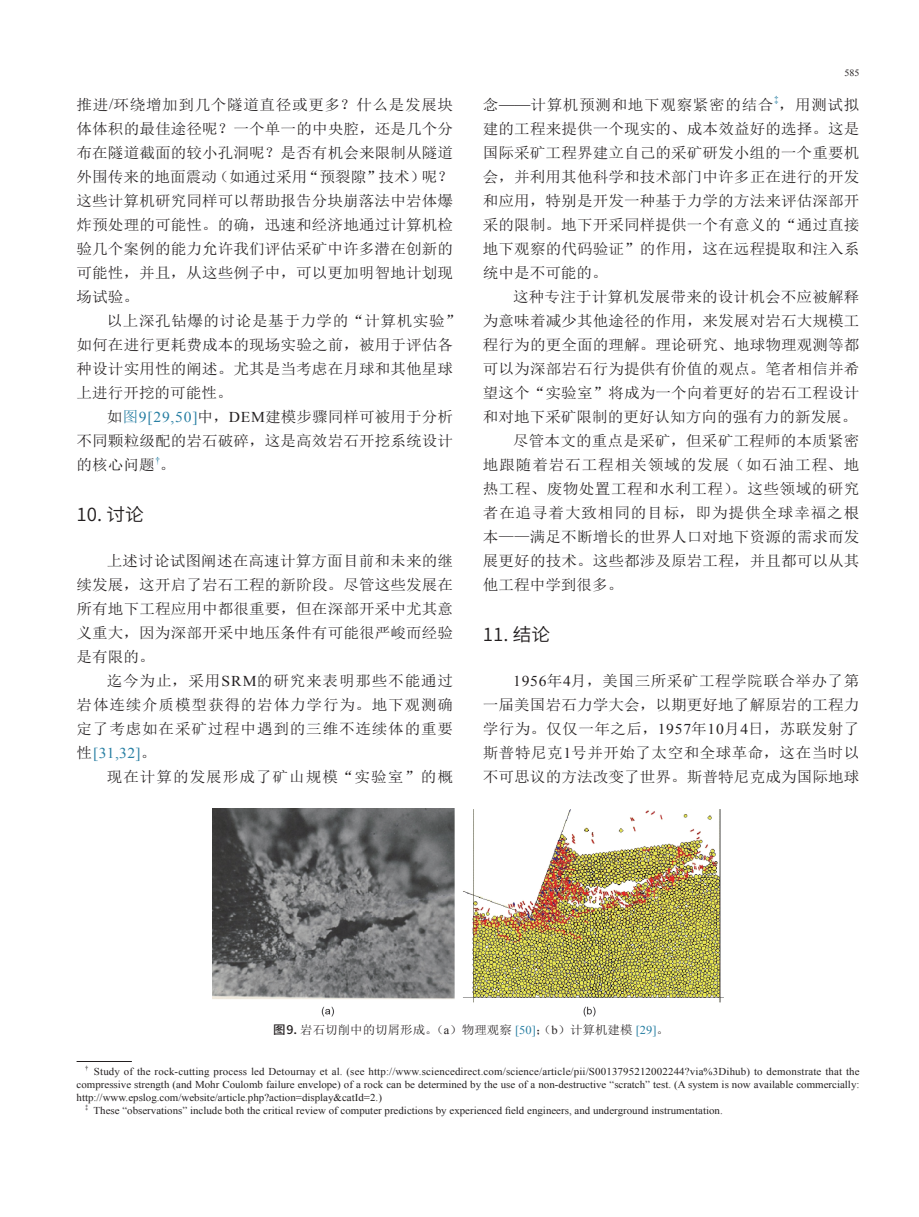
<style>
.page{position:relative;width:919px;height:1217px;background:#fff}
.page>*{position:absolute;margin:0;border:0;box-sizing:border-box;transform-origin:0 0}
.t1{font:18px "Source Han Sans CN";color:#231f20;scale:1.04 1}
.t2{font:15px/24px "Sim Sun";letter-spacing:.005em;color:#231f20;text-align:justify;scale:1.04 1}
.t3{font:15px "Sim Sun";letter-spacing:.055em;color:#231f20;scale:1.04 1}
.t4{font:15px "Sim Sun";letter-spacing:.03em;color:#231f20;scale:1.04 1}
.t5{font:15px "Sim Sun";letter-spacing:.04em;color:#231f20;scale:1.04 1}
.t6{font:15px "Sim Sun";letter-spacing:.06em;color:#231f20;scale:1.04 1}
.t7{font:15px "Times New Roman";color:#277ea2;scale:1.04 1}
.t8{font:12px "Sim Sun";color:#231f20;scale:1.04 1}
.t9{font:10.5px/12.9px "Times New Roman";color:#231f20;text-align:justify;scale:1.04 1}
.t10{font:9.6px "Times New Roman";color:#231f20;scale:1.04 1}
.t11{font:8.7px "Times New Roman";color:#277ea2;scale:1.04 1}
.t12{font:6.15px "Times New Roman";color:#231f20;scale:1.04 1}
.s1{font-family:"Times New Roman"}
.s2{color:#277ea2}
.s3{font-family:"Times New Roman";color:#277ea2}
.s4{font-family:"Sim Sun";color:#231f20}
.s5{font-family:"Source Han Sans CN";font-weight:500}
</style>
<div class="page">
<hr style="left:77px;top:1060px;width:55px;height:1px;background:#231f20">
<img style="left:212px;top:808px;width:511px;height:209px">
<p class="t2" style="left:77px;top:92px;width:363px">推进<span class="s1">/</span>环绕增加到几个隧道直径或更多？什么是发展块体体积的最佳途径呢？一个单一的中央腔，还是几个分布在隧道截面的较小孔洞呢？是否有机会来限制从隧道外围传来的地面震动（如通过采用“预裂隙”技术）呢？这些计算机研究同样可以帮助报告分块崩落法中岩体爆炸预处理的可能性。的确，迅速和经济地通过计算机检验几个案例的能力允许我们评估采矿中许多潜在创新的可能性，并且，从这些例子中，可以更加明智地计划现场试验。</p>
<p class="t2" style="left:77px;top:308px;width:371px;text-align:left;text-indent:30px">以上深孔钻爆的讨论是基于力学的“计算机实验”如何在进行更耗费成本的现场实验之前，被用于评估各种设计实用性的阐述。尤其是当考虑在月球和其他星球上进行开挖的可能性。</p>
<p class="t2" style="left:77px;top:404px;width:363px;text-indent:30px">如<span class="s2">图</span><span class="s3">9[29,50]</span>中，<span class="s1">DEM</span>建模步骤同样可被用于分析不同颗粒级配的岩石破碎，这是高效岩石开挖系统设计的核心问题。</p>
<p class="t11" style="left:155px;top:453px;width:6px">†</p>
<p class="t1" style="left:77px;top:504px;width:66px">10. 讨论</p>
<p class="t2" style="left:77px;top:548px;width:363px;text-indent:30px">上述讨论试图阐述在高速计算方面目前和未来的继续发展，这开启了岩石工程的新阶段。尽管这些发展在所有地下工程应用中都很重要，但在深部开采中尤其意义重大，因为深部开采中地压条件有可能很严峻而经验是有限的。</p>
<p class="t2" style="left:77px;top:668px;width:363px;text-indent:30px">迄今为止，采用<span class="s1">SRM</span>的研究来表明那些不能通过岩体连续介质模型获得的岩体力学行为。地下观测确定了考虑如在采矿过程中遇到的三维不连续体的重要</p>
<p class="t7" style="left:77px;top:742px;width:78px"><span class="s4">性</span>[31,32]<span class="s4">。</span></p>
<p class="t6" style="left:107px;top:769px;width:334px">现在计算的发展形成了矿山规模“实验室”的概</p>
<p class="t10" style="left:844px;top:67px;width:16px">585</p>
<p class="t11" style="left:774px;top:93px;width:6px">‡</p>
<p class="t2" style="left:483px;top:116px;width:363px">建的工程来提供一个现实的、成本效益好的选择。这是国际采矿工程界建立自己的采矿研发小组的一个重要机会，并利用其他科学和技术部门中许多正在进行的开发和应用，特别是开发一种基于力学的方法来评估深部开采的限制。地下开采同样提供一个有意义的“通过直接地下观察的代码验证”的作用，这在远程提取和注入系统中是不可能的。</p>
<p class="t2" style="left:513px;top:284px;width:334px">这种专注于计算机发展带来的设计机会不应被解释</p>
<p class="t2" style="left:483px;top:308px;width:363px">为意味着减少其他途径的作用，来发展对岩石大规模工</p>
<p class="t2" style="left:483px;top:332px;width:363px">程行为的更全面的理解。理论研究、地球物理观测等都</p>
<p class="t2" style="left:483px;top:356px;width:363px">可以为深部岩石行为提供有价值的观点。笔者相信并希</p>
<p class="t2" style="left:483px;top:380px;width:363px">望这个“实验室”将成为一个向着更好的岩石工程设计</p>
<p class="t2" style="left:483px;top:404px;width:361px">和对地下采矿限制的更好认知方向的强有力的新发展。</p>
<p class="t2" style="left:513px;top:428px;width:334px">尽管本文的重点是采矿，但采矿工程师的本质紧密</p>
<p class="t3" style="left:483px;top:457px;width:363px">地跟随着岩石工程相关领域的发展（如石油工程、地</p>
<p class="t4" style="left:483px;top:481px;width:363px">热工程、废物处置工程和水利工程）。这些领域的研究</p>
<p class="t3" style="left:483px;top:505px;width:363px">者在追寻着大致相同的目标，即为提供全球幸福之根</p>
<p class="t2" style="left:483px;top:524px;width:363px">本——满足不断增长的世界人口对地下资源的需求而发</p>
<p class="t2" style="left:483px;top:548px;width:363px">展更好的技术。这些都涉及原岩工程，并且都可以从其</p>
<p class="t2" style="left:483px;top:572px;width:137px">他工程中学到很多。</p>
<p class="t1" style="left:483px;top:624px;width:66px">11. 结论</p>
<p class="t2" style="left:483px;top:668px;width:363px;text-indent:30px"><span class="s1">1956</span>年<span class="s1">4</span>月，美国三所采矿工程学院联合举办了第一届美国岩石力学大会，以期更好地了解原岩的工程力学行为。仅仅一年之后，<span class="s1">1957</span>年<span class="s1">10</span>月<span class="s1">4</span>日，苏联发射了斯普特尼克<span class="s1">1</span>号并开始了太空和全球革命，这在当时以不可思议的方法改变了世界。斯普特尼克成为国际地球</p>
<p class="t5" style="left:483px;top:97px;width:363px">念<span class="s1">——</span>计算机预测和地下观察紧密的结合，用测试拟</p>
<p class="t8" style="left:273px;top:1022px;width:382px"><span class="s5">图9.</span> 岩石切削中的切屑形成。（<span class="s1">a</span>）物理观察 <span class="s3">[50]</span>；（<span class="s1">b</span>）计算机建模 <span class="s3">[29]</span>。</p>
<p class="t12" style="left:85px;top:1063px;width:5px">†</p>
<p class="t9" style="left:77px;top:1064px;width:754px;text-indent:17px">Study of the rock-cutting process led Detournay et al. (see http://www.sciencedirect.com/science/article/pii/S0013795212002244?via%3Dihub) to demonstrate that the compressive strength (and Mohr Coulomb failure envelope) of a rock can be determined by the use of a non-destructive “scratch” test. (A system is now available commercially: http://www.epslog.com/website/article.php?action=display&amp;catId=2.)</p>
<p class="t12" style="left:85px;top:1102px;width:5px">‡</p>
<p class="t9" style="left:93px;top:1103px;width:606px">These “observations” include both the critical review of computer predictions by experienced field engineers, and underground instrumentation.</p>
</div>
